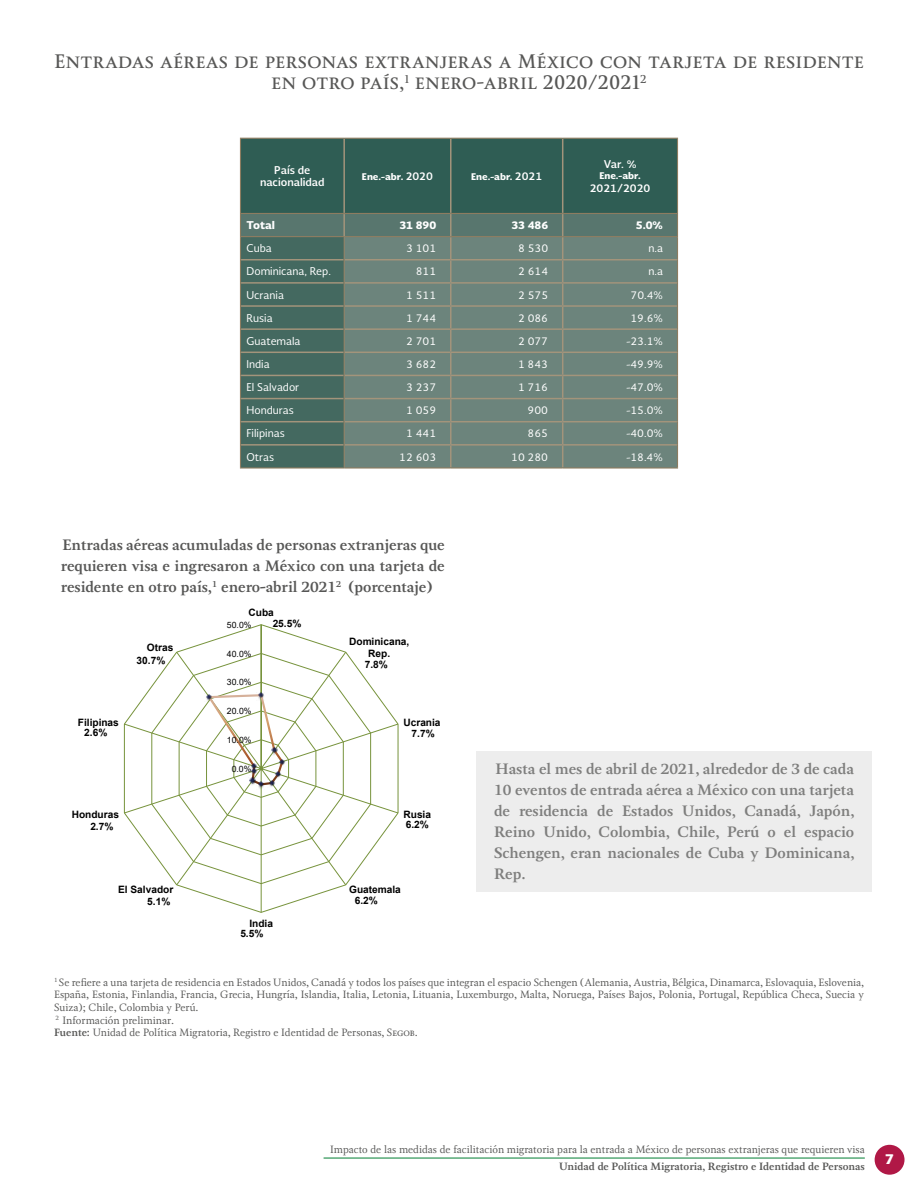
<style>
.page{position:relative;width:918px;height:1188px;background:#fff}
.page>*{position:absolute;margin:0;border:0;box-sizing:border-box;transform-origin:0 0}
.t1{font:700 18.15px/21.1px "Soberana Titular";color:#575756;text-align:center}
.t2{font:700 15px/21px "Soberana Texto";color:#7e7e7d;text-align:justify}
.t3{font:700 15px/21px "Soberana Texto";color:#575756;text-align:justify}
.t4{font:900 13.5px "Soberana Sans";color:#fff}
.t5{font:10.65px "Soberana Texto";color:#575756}
.t6{font:10.5px/12.6px "Soberana Texto";color:#575756;text-align:justify}
.t7{font:10.5px "Soberana Sans";color:#fff}
.t8{font:700 10.5px "Soberana Texto";letter-spacing:-.01em;color:#575756}
.t9{font:700 10.5px/12.6px "Soberana Sans";color:#fff;text-align:center}
.t10{font:900 10.5px "Soberana Sans";color:#fff}
.t11{font:700 10.2px/11.7px "Arial";color:#000;text-align:center}
.t12{font:900 9px "Soberana Sans";color:#fff}
.t13{font:8.7px "Arial";letter-spacing:.005em;color:#000}
.s1{font-weight:700;font-size:10.5px}
.s2{font-weight:700}
</style>
<div class="page">
<div style="left:875px;top:1145px;width:30px;height:30px;background:#b01846;border-radius:50%"></div>
<hr style="left:324px;top:1158px;width:541px;height:1px;background:#007d32">
<hr style="left:240px;top:467px;width:104px;height:2px;background:#8d7c60">
<svg style="left:240px;top:138px;width:438px;height:330px;background:#5a776d"></svg>
<hr style="left:344px;top:467px;width:107px;height:2px;background:#8d7c60">
<hr style="left:451px;top:467px;width:112px;height:2px;background:#8d7c60">
<hr style="left:563px;top:467px;width:115px;height:2px;background:#8d7c60">
<div style="left:476px;top:751px;width:396px;height:140px;background:#ededed"></div>
<svg style="left:124px;top:624px;width:275px;height:289px"></svg>
<svg style="left:205px;top:692px;width:82px;height:98px"></svg>
<h1 class="t1" style="left:54px;top:50px;width:812px">Entradas aéreas de personas extranjeras a México con tarjeta de residente en otro país,<sup>1</sup> enero-abril 2020/2021<sup>2</sup></h1>
<p class="t9" style="left:260px;top:163px;width:66px">País de nacionalidad</p>
<p class="t12" style="left:362px;top:170px;width:72px">Ene.-abr. <span class="s1">2020</span></p>
<p class="t12" style="left:471px;top:170px;width:72px">Ene.-abr. <span class="s1">2021</span></p>
<p class="t9" style="left:604px;top:158px;width:34px">Var. %</p>
<p class="t12" style="left:599px;top:169px;width:43px">Ene.-abr.</p>
<p class="t9" style="left:590px;top:181px;width:62px">2021/2020</p>
<p class="t10" style="left:246px;top:218px;width:30px">Total</p>
<p class="t10" style="left:399px;top:218px;width:38px">31 890</p>
<p class="t10" style="left:511px;top:218px;width:38px">33 486</p>
<p class="t10" style="left:636px;top:218px;width:29px">5.0%</p>
<p class="t7" style="left:246px;top:241px;width:27px">Cuba</p>
<p class="t7" style="left:406px;top:241px;width:32px">3 101</p>
<p class="t7" style="left:518px;top:241px;width:32px">8 530</p>
<p class="t7" style="left:648px;top:241px;width:16px">n.a</p>
<p class="t7" style="left:246px;top:265px;width:86px">Dominicana, Rep.</p>
<p class="t7" style="left:416px;top:265px;width:22px">811</p>
<p class="t7" style="left:518px;top:265px;width:32px">2 614</p>
<p class="t7" style="left:648px;top:265px;width:16px">n.a</p>
<p class="t7" style="left:246px;top:288px;width:39px">Ucrania</p>
<p class="t7" style="left:406px;top:288px;width:32px">1 511</p>
<p class="t7" style="left:518px;top:288px;width:32px">2 575</p>
<p class="t7" style="left:631px;top:288px;width:34px">70.4%</p>
<p class="t7" style="left:246px;top:311px;width:28px">Rusia</p>
<p class="t7" style="left:406px;top:311px;width:32px">1 744</p>
<p class="t7" style="left:518px;top:311px;width:32px">2 086</p>
<p class="t7" style="left:631px;top:311px;width:34px">19.6%</p>
<p class="t7" style="left:246px;top:334px;width:56px">Guatemala</p>
<p class="t7" style="left:406px;top:334px;width:32px">2 701</p>
<p class="t7" style="left:518px;top:334px;width:32px">2 077</p>
<p class="t7" style="left:626px;top:334px;width:38px">-23.1%</p>
<p class="t7" style="left:246px;top:357px;width:25px">India</p>
<p class="t7" style="left:406px;top:357px;width:32px">3 682</p>
<p class="t7" style="left:518px;top:357px;width:32px">1 843</p>
<p class="t7" style="left:626px;top:357px;width:38px">-49.9%</p>
<p class="t7" style="left:246px;top:380px;width:54px">El Salvador</p>
<p class="t7" style="left:406px;top:380px;width:32px">3 237</p>
<p class="t7" style="left:518px;top:380px;width:32px">1 716</p>
<p class="t7" style="left:626px;top:380px;width:38px">-47.0%</p>
<p class="t7" style="left:246px;top:403px;width:49px">Honduras</p>
<p class="t7" style="left:406px;top:403px;width:32px">1 059</p>
<p class="t7" style="left:528px;top:403px;width:22px">900</p>
<p class="t7" style="left:626px;top:403px;width:38px">-15.0%</p>
<p class="t7" style="left:246px;top:427px;width:40px">Filipinas</p>
<p class="t7" style="left:406px;top:427px;width:32px">1 441</p>
<p class="t7" style="left:528px;top:427px;width:22px">865</p>
<p class="t7" style="left:626px;top:427px;width:38px">-40.0%</p>
<p class="t7" style="left:246px;top:450px;width:29px">Otras</p>
<p class="t7" style="left:399px;top:450px;width:38px">12 603</p>
<p class="t7" style="left:511px;top:450px;width:38px">10 280</p>
<p class="t7" style="left:626px;top:450px;width:38px">-18.4%</p>
<h2 class="t3" style="left:61px;top:534px;width:385px">Entradas aéreas acumuladas de personas extranjeras que requieren visa e ingresaron a México con una tarjeta de residente en otro país,<sup>1</sup> enero-abril 2021<sup>2</sup> (porcentaje)</h2>
<p class="t11" style="left:249px;top:607px;width:27px">Cuba</p>
<p class="t13" style="left:227px;top:619px;width:26px">50.0%</p>
<p class="t11" style="left:273px;top:618px;width:30px">25.5%</p>
<p class="t11" style="left:147px;top:641px;width:28px">Otras</p>
<p class="t11" style="left:137px;top:654px;width:30px">30.7%</p>
<p class="t13" style="left:227px;top:647px;width:26px">40.0%</p>
<p class="t11" style="left:349px;top:636px;width:62px">Dominicana,<br>Rep.</p>
<p class="t11" style="left:365px;top:659px;width:25px">7.8%</p>
<p class="t13" style="left:227px;top:676px;width:26px">30.0%</p>
<p class="t13" style="left:227px;top:705px;width:26px">20.0%</p>
<p class="t11" style="left:78px;top:716px;width:43px">Filipinas</p>
<p class="t11" style="left:84px;top:727px;width:25px">2.6%</p>
<p class="t13" style="left:227px;top:734px;width:26px">10.0%</p>
<p class="t11" style="left:403px;top:716px;width:39px">Ucrania</p>
<p class="t11" style="left:412px;top:727px;width:25px">7.7%</p>
<p class="t11" style="left:72px;top:809px;width:49px">Honduras</p>
<p class="t11" style="left:90px;top:821px;width:25px">2.7%</p>
<p class="t13" style="left:232px;top:763px;width:21px">0.0%</p>
<p class="t11" style="left:403px;top:809px;width:29px">Rusia</p>
<p class="t11" style="left:406px;top:819px;width:25px">6.2%</p>
<p class="t2" style="left:494px;top:758px;width:362px">Hasta el mes de abril de 2021, alrededor de 3 de cada 10 eventos de entrada aérea a México con una tarjeta de residencia de Estados Unidos, Canadá, Japón, Reino Unido, Colombia, Chile, Perú o el espacio Schengen, eran nacionales de Cuba y Dominicana, Rep.</p>
<p class="t11" style="left:118px;top:884px;width:57px">El Salvador</p>
<p class="t11" style="left:349px;top:884px;width:53px">Guatemala</p>
<p class="t11" style="left:147px;top:896px;width:25px">5.1%</p>
<p class="t11" style="left:355px;top:895px;width:25px">6.2%</p>
<p class="t11" style="left:249px;top:918px;width:25px">India</p>
<p class="t11" style="left:240px;top:928px;width:25px">5.5%</p>
<p class="t6" style="left:54px;top:976px;width:812px"><sup>1</sup> Se refiere a una tarjeta de residencia en Estados Unidos, Canadá y todos los países que integran el espacio Schengen (Alemania, Austria, Bélgica, Dinamarca, Eslovaquia, Eslovenia, España, Estonia, Finlandia, Francia, Grecia, Hungría, Islandia, Italia, Letonia, Lituania, Luxemburgo, Malta, Noruega, Países Bajos, Polonia, Portugal, República Checa, Suecia y Suiza); Chile, Colombia y Perú.</p>
<p class="t5" style="left:56px;top:1013px;width:120px"><sup>2</sup> Información preliminar.</p>
<p class="t6" style="left:54px;top:1026px;width:365px"><span class="s2">Fuente:</span> Unidad de Política Migratoria, Registro e Identidad de Personas, Segob.</p>
<p class="t6" style="left:330px;top:1143px;width:536px">Impacto de las medidas de facilitación migratoria para la entrada a México de personas extranjeras que requieren visa</p>
<p class="t8" style="left:559px;top:1159px;width:307px">Unidad de Política Migratoria, Registro e Identidad de Personas</p>
<p class="t4" style="left:885px;top:1149px;width:10px">7</p>
</div>
